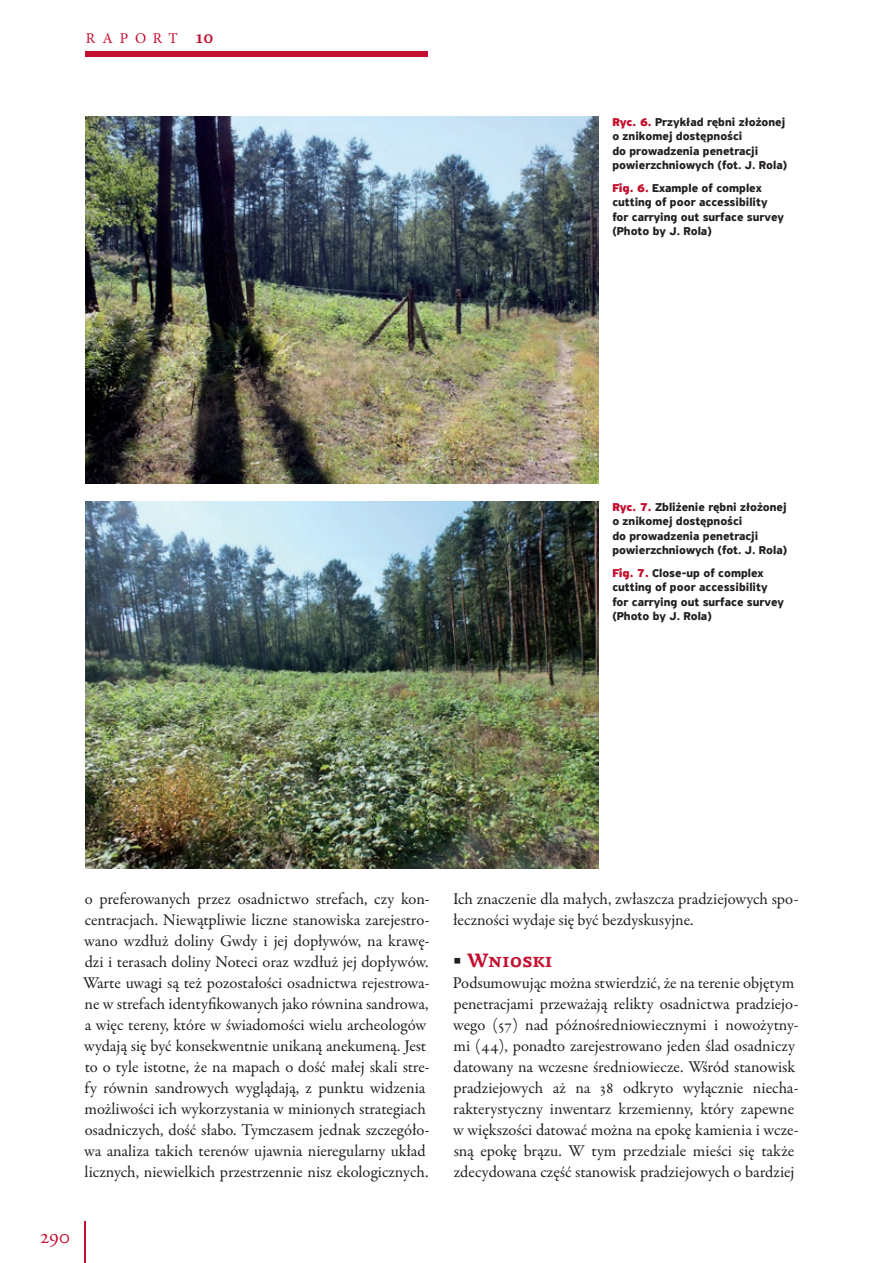
<style>
.page{position:relative;width:893px;height:1263px;background:#fff}
.page>*{position:absolute;margin:0;border:0;box-sizing:border-box;transform-origin:0 0}
.t1{font:21px "Adobe Garamond Pro";color:#c3102f}
.t2{font:700 19.5px "PF Agora Serif Pro";color:#c3102f}
.t3{font:16.5px/21px "Garamond Premr Pro";color:#231f20}
.t4{font:15px "Minion Pro";letter-spacing:.45em;color:#c3102f}
.t5{font:700 12px/14.4px "PF Highway Sans Pro";color:#231f20}
.s1{font-weight:600;font-size:19.5px}
.s2{font-weight:900;color:#c3102f}
</style>
<div class="page">
<hr style="left:85px;top:1221px;width:1px;height:42px;background:#c3102f">
<div style="left:85px;top:52px;width:342px;height:5px;background:#c3102f"></div>
<img style="left:85px;top:117px;width:513px;height:367px">
<img style="left:85px;top:502px;width:513px;height:367px">
<p class="t4" style="left:86px;top:28px;width:129px">RAPORT <span class="s1">10</span></p>
<p class="t5" style="left:612px;top:115px;width:176px"><span class="s2">Ryc. 6.</span> Przykład rębni złożonej o znikomej dostępności<br>do prowadzenia penetracji powierzchniowych (fot. J. Rola)</p>
<p class="t5" style="left:612px;top:181px;width:173px"><span class="s2">Fig. 6.</span> Example of complex cutting of poor accessibility for carrying out surface survey (Photo by J. Rola)</p>
<p class="t5" style="left:612px;top:500px;width:176px"><span class="s2">Ryc. 7.</span> Zbliżenie rębni złożonej o znikomej dostępności<br>do prowadzenia penetracji powierzchniowych (fot. J. Rola)</p>
<p class="t5" style="left:612px;top:566px;width:173px"><span class="s2">Fig. 7.</span> Close-up of complex cutting of poor accessibility for carrying out surface survey (Photo by J. Rola)</p>
<p class="t3" style="left:83px;top:889px;width:348px">o preferowanych przez osadnictwo strefach, czy kon&shy;centracjach. Niewątpliwie liczne stanowiska zarejestro&shy;wano wzdłuż doliny Gwdy i jej dopływów, na krawę&shy;dzi i terasach doliny Noteci oraz wzdłuż jej dopływów.<br>Warte uwagi są też pozostałości osadnictwa rejestrowa&shy;ne w strefach identyfikowanych jako równina sandrowa, a więc tereny, które w świadomości wielu archeologów wydają się być konsekwentnie unikaną anekumeną. Jest to o tyle istotne, że na mapach o dość małej skali stre&shy;fy równin sandrowych wyglądają, z punktu widzenia możliwości ich wykorzystania w minionych strategiach osadniczych, dość słabo. Tymczasem jednak szczegóło&shy;wa analiza takich terenów ujawnia nieregularny układ licznych, niewielkich przestrzennie nisz ekologicznych.</p>
<p class="t3" style="left:453px;top:889px;width:347px">Ich znaczenie dla małych, zwłaszcza pradziejowych spo&shy;łeczności wydaje się być bezdyskusyjne.</p>
<p class="t2" style="left:453px;top:948px;width:101px"><sup>■</sup> Wnioski</p>
<p class="t3" style="left:453px;top:973px;width:347px">Podsumowując można stwierdzić, że na terenie objętym penetracjami przeważają relikty osadnictwa pradziejo&shy;wego (57) nad późnośredniowiecznymi i nowożytny&shy;mi (44), ponadto zarejestrowano jeden ślad osadniczy datowany na wczesne średniowiecze. Wśród stanowisk pradziejowych aż na 38 odkryto wyłącznie niecha&shy;rakterystyczny inwentarz krzemienny, który zapewne w większości datować można na epokę kamienia i wcze&shy;sną epokę brązu. W tym przedziale mieści się także zdecydowana część stanowisk pradziejowych o bardziej</p>
<p class="t1" style="left:40px;top:1224px;width:31px">290</p>
</div>
